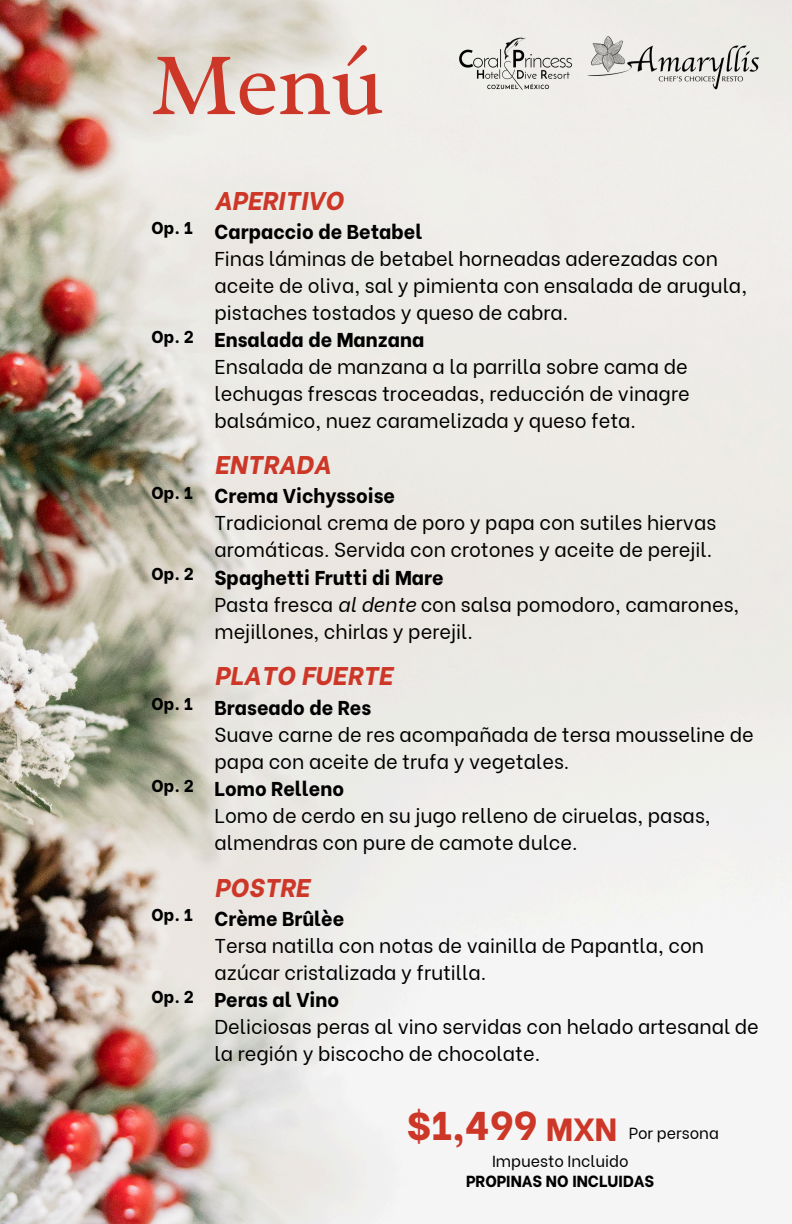
<style>
.page{position:relative;width:792px;height:1224px;background:#fff}
.page>*{position:absolute;margin:0;border:0;box-sizing:border-box;transform-origin:0 0}
.t1{font:90px "Radley";color:#cd3728}
.t2{font:800 40px "Be Vietnam";color:#cd3728}
.t3{font:800 32px "Be Vietnam";color:#cd3728}
.t4{font:italic 800 25.6px "Be Vietnam";letter-spacing:.01em;color:#cd3728}
.t5{font:20px/27px "Be Vietnam";color:#000}
.t6{font:800 17px "Be Vietnam";color:#000}
.t7{font:16px "Be Vietnam";color:#000}
.t8{font:800 16px "Be Vietnam";color:#000}
.s1{font-weight:800}
.s2{font-style:italic}
</style>
<div class="page">
<img style="left:0;top:0;width:792px;height:1224px">
<img style="left:455px;top:32px;width:122px;height:61px">
<img style="left:585px;top:32px;width:176px;height:61px">
<h1 class="t1" style="left:152px;top:27px;width:233px">Menú</h1>
<h6 class="t6" style="left:152px;top:214px;width:43px">Op. 1</h6>
<h4 class="t6" style="left:152px;top:322px;width:44px">Op. 2</h4>
<h3 class="t6" style="left:152px;top:479px;width:43px">Op. 1</h3>
<p class="t6" style="left:152px;top:560px;width:44px">Op. 2</p>
<h6 class="t6" style="left:152px;top:690px;width:43px">Op. 1</h6>
<h6 class="t6" style="left:152px;top:771px;width:44px">Op. 2</h6>
<h5 class="t6" style="left:152px;top:901px;width:43px">Op. 1</h5>
<h4 class="t6" style="left:152px;top:983px;width:44px">Op. 2</h4>
<h5 class="t4" style="left:215px;top:179px;width:130px">APERITIVO</h5>
<h5 class="t5" style="left:215px;top:216px;width:534px"><span class="s1">Carpaccio de Betabel<br></span>Finas láminas de betabel horneadas aderezadas con aceite de oliva, sal y pimienta con ensalada de arugula, pistaches tostados y queso de cabra.</h5>
<h6 class="t5" style="left:215px;top:325px;width:477px"><span class="s1">Ensalada de Manzana<br></span>Ensalada de manzana a la parrilla sobre cama de lechugas frescas troceadas, reducción de vinagre balsámico, nuez caramelizada y queso feta.</h6>
<h5 class="t4" style="left:215px;top:443px;width:118px">ENTRADA</h5>
<h5 class="t5" style="left:215px;top:481px;width:503px"><span class="s1">Crema Vichyssoise<br></span>Tradicional crema de poro y papa con sutiles hiervas aromáticas. Servida con crotones y aceite de perejil.</h5>
<h2 class="t5" style="left:215px;top:562px;width:526px"><span class="s1">Spaghetti Frutti di Mare<br></span>Pasta fresca <span class="s2">al dente</span> con salsa pomodoro, camarones, mejillones, chirlas y perejil.</h2>
<p class="t4" style="left:215px;top:655px;width:180px">PLATO FUERTE</p>
<p class="t5" style="left:215px;top:692px;width:541px"><span class="s1">Braseado de Res<br></span>Suave carne de res acompañada de tersa mousseline de papa con aceite de trufa y vegetales.</p>
<h6 class="t5" style="left:215px;top:773px;width:498px"><span class="s1">Lomo Relleno<br></span>Lomo de cerdo en su jugo relleno de ciruelas, pasas, almendras con pure de camote dulce.</h6>
<h6 class="t4" style="left:215px;top:866px;width:97px">POSTRE</h6>
<h4 class="t5" style="left:215px;top:903px;width:491px"><span class="s1">Crème Brûlèe<br></span>Tersa natilla con notas de vainilla de Papantla, con azúcar cristalizada y frutilla.</h4>
<h5 class="t5" style="left:215px;top:985px;width:546px"><span class="s1">Peras al Vino<br></span>Deliciosas peras al vino servidas con helado artesanal de la región y biscocho de chocolate.</h5>
<h5 class="t2" style="left:407px;top:1092px;width:132px">$1,499</h5>
<h5 class="t3" style="left:546px;top:1103px;width:73px">MXN</h5>
<h6 class="t7" style="left:629px;top:1120px;width:92px">Por persona</h6>
<h6 class="t7" style="left:492px;top:1147px;width:138px">Impuesto Incluido</h6>
<h4 class="t8" style="left:466px;top:1167px;width:190px">PROPINAS NO INCLUIDAS</h4>
</div>
